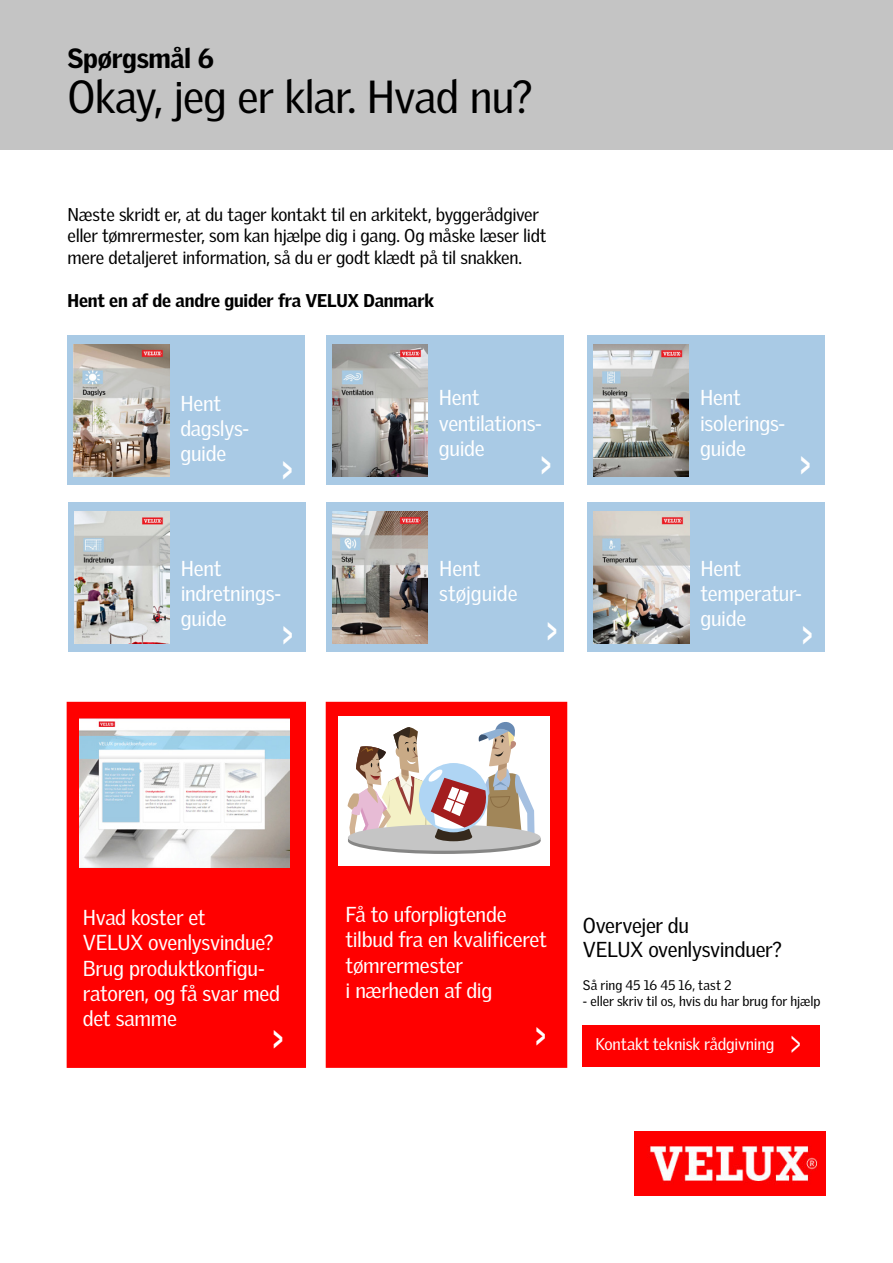
<style>
.page{position:relative;width:893px;height:1263px;background:#fff}
.page>*{position:absolute;margin:0;border:0;box-sizing:border-box;transform-origin:0 0}
.t1{font:45px "Velux Gothic";letter-spacing:-.02em;color:#000}
.t2{font:900 33px "Velux Gothic";color:#fff;scale:.5 1}
.t3{font:900 27px "Velux Gothic";letter-spacing:-.01em;color:#000}
.t4{font:21px/25.2px "Velux Gothic";letter-spacing:-.015em;color:#fff}
.t5{font:21px/24px "Velux Gothic";letter-spacing:-.02em;color:#000}
.t6{font:18px/21.6px "Velux Gothic";letter-spacing:-.015em;color:#000}
.t7{font:900 18px "Velux Gothic";letter-spacing:-.01em;color:#000}
.t8{font:16.5px "Velux Gothic";letter-spacing:-.01em;color:#fff}
.t9{font:13.5px "Velux Gothic";letter-spacing:-.005em;color:#000}
.s1{font-size:33px}
</style>
<div class="page">
<div style="left:0;top:0;width:893px;height:149px;background:#c4c4c4"></div>
<img style="left:634px;top:1132px;width:191px;height:63px">
<div style="left:326px;top:702px;width:241px;height:366px;background:#f00"></div>
<div style="left:338px;top:716px;width:211px;height:150px;background:#fff"></div>
<div style="left:348px;top:828px;width:193px;height:26px;background:#868685;border-radius:50%"></div>
<div style="left:348px;top:825px;width:193px;height:26px;background:#c5c5c5;border-radius:50%"></div>
<svg style="left:348px;top:722px;width:193px;height:119px"></svg>
<div style="left:67px;top:702px;width:239px;height:366px;background:#f00"></div>
<img style="left:80px;top:718px;width:209px;height:149px">
<div style="left:583px;top:1025px;width:237px;height:42px;background:#f00"></div>
<div style="left:68px;top:336px;width:237px;height:149px;background:#a9cae5"></div>
<img style="left:74px;top:345px;width:95px;height:132px">
<div style="left:326px;top:336px;width:238px;height:149px;background:#a9cae5"></div>
<img style="left:332px;top:345px;width:95px;height:132px">
<div style="left:587px;top:336px;width:238px;height:149px;background:#a9cae5"></div>
<img style="left:594px;top:345px;width:95px;height:132px">
<div style="left:68px;top:503px;width:237px;height:149px;background:#a9cae5"></div>
<img style="left:74px;top:511px;width:95px;height:133px">
<div style="left:326px;top:503px;width:238px;height:149px;background:#a9cae5"></div>
<img style="left:333px;top:511px;width:95px;height:133px">
<div style="left:587px;top:503px;width:238px;height:149px;background:#a9cae5"></div>
<img style="left:594px;top:511px;width:95px;height:133px">
<p class="t3" style="left:68px;top:41px;width:148px">Spørgsmål 6</p>
<h1 class="t1" style="left:68px;top:70px;width:467px">Okay, jeg er klar. Hvad nu?</h1>
<p class="t6" style="left:68px;top:203px;width:481px">Næste skridt er, at du tager kontakt til en arkitekt, byggerådgiver eller tømrermester, som kan hjælpe dig i gang. Og måske læser lidt mere detaljeret information, så du er godt klædt på til snakken.</p>
<p class="t7" style="left:68px;top:289px;width:368px">Hent en af de andre guider fra VELUX Danmark</p>
<p class="t4" style="left:180px;top:390px;width:70px">Hent dagslys&shy;guide</p>
<h2 class="t2" style="left:283px;top:449px;width:21px">&gt;</h2>
<p class="t4" style="left:181px;top:555px;width:102px">Hent indretnings&shy;guide</p>
<h2 class="t2" style="left:283px;top:614px;width:21px">&gt;</h2>
<p class="t4" style="left:439px;top:385px;width:105px">Hent ventilations&shy;guide</p>
<h2 class="t2" style="left:541px;top:444px;width:21px">&gt;</h2>
<p class="t4" style="left:439px;top:555px;width:80px">Hent støjguide</p>
<h2 class="t2" style="left:547px;top:610px;width:21px">&gt;</h2>
<p class="t4" style="left:700px;top:385px;width:87px">Hent isolerings&shy;guide</p>
<h2 class="t2" style="left:800px;top:444px;width:21px">&gt;</h2>
<p class="t4" style="left:700px;top:555px;width:103px">Hent temperatur&shy;guide</p>
<h2 class="t2" style="left:803px;top:614px;width:21px">&gt;</h2>
<p class="t4" style="left:346px;top:902px;width:203px">Få to uforpligtende tilbud fra en kvalificeret tømrermester<br>i nærheden af dig</p>
<h2 class="t2" style="left:536px;top:1015px;width:21px">&gt;</h2>
<p class="t4" style="left:83px;top:905px;width:199px">Hvad koster et<br>VELUX ovenlysvindue?<br>Brug produktkonfigu&shy;ratoren, og få svar med det samme</p>
<h2 class="t2" style="left:273px;top:1018px;width:21px">&gt;</h2>
<p class="t8" style="left:595px;top:1034px;width:207px">Kontakt teknisk rådgivning <span class="s1">&gt;</span></p>
<p class="t5" style="left:583px;top:913px;width:201px">Overvejer du<br>VELUX ovenlysvinduer?</p>
<p class="t9" style="left:583px;top:977px;width:150px">Så ring 45 16 45 16, tast 2</p>
<p class="t9" style="left:583px;top:993px;width:239px">- eller skriv til os, hvis du har brug for hjælp</p>
</div>
